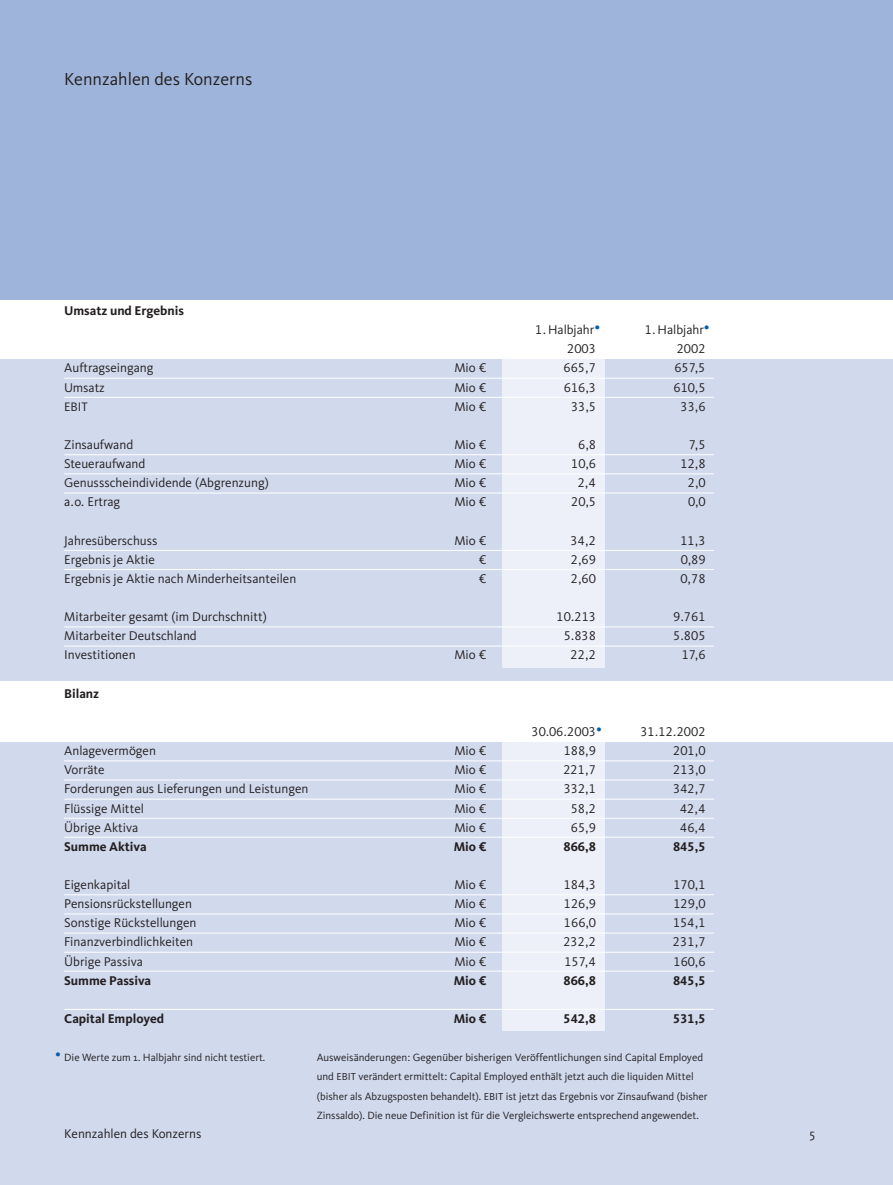
<style>
.page{position:relative;width:893px;height:1185px;background:#fff}
.page>*{position:absolute;margin:0;border:0;box-sizing:border-box;transform-origin:0 0}
.t1{font:18px "GLC Kievit";color:#231f20}
.t2{font:13.2px "GLC Kievit Tab";color:#231f20}
.t3{font:700 13.2px "GLC Kievit Tab";color:#231f20}
.t4{font:13.2px "GLC Kievit";color:#231f20}
.t5{font:12.75px "GLC Kievit Tab";color:#231f20}
.t6{font:10.8px/19.2px "GLC Kievit";color:#231f20}
.s1{font-size:10.5px}
</style>
<div class="page">
<div style="left:0;top:360px;width:892px;height:825px;background:#d1d9ed"></div>
<div style="left:0;top:0;width:892px;height:300px;background:#9fb4da"></div>
<div style="left:502px;top:360px;width:102px;height:308px;background:#edf0f8"></div>
<div style="left:502px;top:742px;width:102px;height:289px;background:#edf0f8"></div>
<div style="left:0;top:681px;width:892px;height:61px;background:#fff"></div>
<hr style="left:64px;top:378px;width:650px;height:1px;background:#fff">
<hr style="left:64px;top:397px;width:650px;height:1px;background:#fff">
<hr style="left:64px;top:454px;width:650px;height:1px;background:#fff">
<hr style="left:64px;top:474px;width:650px;height:1px;background:#fff">
<hr style="left:64px;top:493px;width:650px;height:1px;background:#fff">
<hr style="left:64px;top:550px;width:650px;height:1px;background:#fff">
<hr style="left:64px;top:569px;width:650px;height:1px;background:#fff">
<hr style="left:64px;top:627px;width:650px;height:1px;background:#fff">
<hr style="left:64px;top:646px;width:650px;height:1px;background:#fff">
<hr style="left:64px;top:761px;width:650px;height:1px;background:#fff">
<hr style="left:64px;top:780px;width:650px;height:1px;background:#fff">
<hr style="left:64px;top:799px;width:650px;height:1px;background:#fff">
<hr style="left:64px;top:818px;width:650px;height:1px;background:#fff">
<hr style="left:64px;top:837px;width:650px;height:1px;background:#fff">
<hr style="left:64px;top:895px;width:650px;height:1px;background:#fff">
<hr style="left:64px;top:914px;width:650px;height:1px;background:#fff">
<hr style="left:64px;top:933px;width:650px;height:1px;background:#fff">
<hr style="left:64px;top:952px;width:650px;height:1px;background:#fff">
<hr style="left:64px;top:971px;width:650px;height:1px;background:#fff">
<hr style="left:64px;top:1009px;width:650px;height:1px;background:#fff">
<h1 class="t1" style="left:64px;top:73px;width:190px">Kennzahlen des Konzerns</h1>
<p class="t3" style="left:64px;top:306px;width:121px">Umsatz und Ergebnis</p>
<p class="t2" style="left:535px;top:325px;width:66px">1.Halbjahr<sup>•</sup></p>
<p class="t2" style="left:645px;top:325px;width:66px">1.Halbjahr<sup>•</sup></p>
<p class="t2" style="left:567px;top:344px;width:30px">2003</p>
<p class="t2" style="left:676px;top:344px;width:30px">2002</p>
<p class="t2" style="left:64px;top:363px;width:91px">Auftragseingang</p>
<p class="t2" style="left:454px;top:363px;width:34px">Mio ¤</p>
<p class="t2" style="left:563px;top:363px;width:34px">665,7</p>
<p class="t2" style="left:674px;top:363px;width:33px">657,5</p>
<p class="t2" style="left:64px;top:382px;width:42px">Umsatz</p>
<p class="t2" style="left:454px;top:382px;width:34px">Mio ¤</p>
<p class="t2" style="left:564px;top:382px;width:34px">616,3</p>
<p class="t2" style="left:673px;top:382px;width:34px">610,5</p>
<p class="t5" style="left:64px;top:402px;width:25px">EBIT</p>
<p class="t2" style="left:454px;top:401px;width:34px">Mio ¤</p>
<p class="t2" style="left:571px;top:401px;width:27px">33,5</p>
<p class="t2" style="left:680px;top:401px;width:26px">33,6</p>
<p class="t2" style="left:64px;top:440px;width:70px">Zinsaufwand</p>
<p class="t2" style="left:454px;top:440px;width:34px">Mio ¤</p>
<p class="t2" style="left:578px;top:440px;width:19px">6,8</p>
<p class="t2" style="left:688px;top:440px;width:18px">7,5</p>
<p class="t2" style="left:64px;top:459px;width:83px">Steueraufwand</p>
<p class="t2" style="left:454px;top:459px;width:34px">Mio ¤</p>
<p class="t2" style="left:571px;top:459px;width:26px">10,6</p>
<p class="t2" style="left:680px;top:459px;width:27px">12,8</p>
<p class="t2" style="left:64px;top:478px;width:206px">Genussscheindividende (Abgrenzung)</p>
<p class="t2" style="left:454px;top:478px;width:34px">Mio ¤</p>
<p class="t2" style="left:577px;top:478px;width:20px">2,4</p>
<p class="t2" style="left:687px;top:478px;width:19px">2,0</p>
<p class="t2" style="left:64px;top:497px;width:58px">a.o. Ertrag</p>
<p class="t2" style="left:454px;top:497px;width:34px">Mio ¤</p>
<p class="t2" style="left:571px;top:497px;width:26px">20,5</p>
<p class="t2" style="left:688px;top:497px;width:19px">0,0</p>
<p class="t2" style="left:64px;top:535px;width:95px">Jahresüberschuss</p>
<p class="t2" style="left:454px;top:535px;width:34px">Mio ¤</p>
<p class="t2" style="left:570px;top:535px;width:27px">34,2</p>
<p class="t2" style="left:680px;top:535px;width:27px">11,3</p>
<p class="t2" style="left:64px;top:554px;width:92px">Ergebnis je Aktie</p>
<p class="t2" style="left:478px;top:554px;width:9px">¤</p>
<p class="t2" style="left:571px;top:554px;width:27px">2,69</p>
<p class="t2" style="left:680px;top:554px;width:26px">0,89</p>
<p class="t2" style="left:64px;top:573px;width:233px">Ergebnis je Aktie nach Minderheitsanteilen</p>
<p class="t2" style="left:479px;top:573px;width:9px">¤</p>
<p class="t2" style="left:571px;top:573px;width:27px">2,60</p>
<p class="t2" style="left:680px;top:573px;width:26px">0,78</p>
<p class="t2" style="left:64px;top:612px;width:204px">Mitarbeiter gesamt (im Durchschnitt)</p>
<p class="t2" style="left:556px;top:612px;width:41px">10.213</p>
<p class="t2" style="left:673px;top:612px;width:34px">9.761</p>
<p class="t2" style="left:64px;top:631px;width:134px">Mitarbeiter Deutschland</p>
<p class="t2" style="left:563px;top:631px;width:34px">5.838</p>
<p class="t2" style="left:673px;top:631px;width:34px">5.805</p>
<p class="t2" style="left:64px;top:650px;width:73px">Investitionen</p>
<p class="t2" style="left:454px;top:650px;width:34px">Mio ¤</p>
<p class="t2" style="left:570px;top:650px;width:27px">22,2</p>
<p class="t2" style="left:681px;top:650px;width:25px">17,6</p>
<p class="t3" style="left:64px;top:689px;width:37px">Bilanz</p>
<p class="t2" style="left:531px;top:727px;width:72px">30.06.2003<sup>•</sup></p>
<p class="t2" style="left:640px;top:727px;width:67px">31.12.2002</p>
<p class="t2" style="left:64px;top:746px;width:93px">Anlagevermögen</p>
<p class="t2" style="left:454px;top:746px;width:34px">Mio ¤</p>
<p class="t2" style="left:563px;top:746px;width:34px">188,9</p>
<p class="t2" style="left:673px;top:746px;width:34px">201,0</p>
<p class="t2" style="left:64px;top:765px;width:42px">Vorräte</p>
<p class="t2" style="left:454px;top:765px;width:34px">Mio ¤</p>
<p class="t2" style="left:563px;top:765px;width:34px">221,7</p>
<p class="t2" style="left:673px;top:765px;width:34px">213,0</p>
<p class="t2" style="left:64px;top:784px;width:246px">Forderungen aus Lieferungen und Leistungen</p>
<p class="t2" style="left:454px;top:784px;width:34px">Mio ¤</p>
<p class="t2" style="left:563px;top:784px;width:34px">332,1</p>
<p class="t2" style="left:673px;top:784px;width:34px">342,7</p>
<p class="t2" style="left:64px;top:803px;width:81px">Flüssige Mittel</p>
<p class="t2" style="left:454px;top:803px;width:34px">Mio ¤</p>
<p class="t2" style="left:570px;top:803px;width:27px">58,2</p>
<p class="t2" style="left:680px;top:803px;width:27px">42,4</p>
<p class="t2" style="left:64px;top:822px;width:76px">Übrige Aktiva</p>
<p class="t2" style="left:454px;top:822px;width:34px">Mio ¤</p>
<p class="t2" style="left:571px;top:822px;width:27px">65,9</p>
<p class="t2" style="left:680px;top:822px;width:27px">46,4</p>
<p class="t3" style="left:64px;top:842px;width:84px">Summe Aktiva</p>
<p class="t3" style="left:454px;top:842px;width:34px">Mio ¤</p>
<p class="t3" style="left:563px;top:842px;width:34px">866,8</p>
<p class="t3" style="left:673px;top:842px;width:34px">845,5</p>
<p class="t2" style="left:64px;top:880px;width:68px">Eigenkapital</p>
<p class="t2" style="left:454px;top:880px;width:34px">Mio ¤</p>
<p class="t2" style="left:563px;top:880px;width:34px">184,3</p>
<p class="t2" style="left:673px;top:880px;width:34px">170,1</p>
<p class="t2" style="left:64px;top:899px;width:129px">Pensionsrückstellungen</p>
<p class="t2" style="left:454px;top:899px;width:34px">Mio ¤</p>
<p class="t2" style="left:563px;top:899px;width:34px">126,9</p>
<p class="t2" style="left:673px;top:899px;width:34px">129,0</p>
<p class="t2" style="left:64px;top:918px;width:134px">Sonstige Rückstellungen</p>
<p class="t2" style="left:454px;top:918px;width:34px">Mio ¤</p>
<p class="t2" style="left:564px;top:918px;width:34px">166,0</p>
<p class="t2" style="left:673px;top:918px;width:34px">154,1</p>
<p class="t2" style="left:64px;top:937px;width:130px">Finanzverbindlichkeiten</p>
<p class="t2" style="left:454px;top:937px;width:34px">Mio ¤</p>
<p class="t2" style="left:563px;top:937px;width:34px">232,2</p>
<p class="t2" style="left:673px;top:937px;width:34px">231,7</p>
<p class="t2" style="left:64px;top:956px;width:80px">Übrige Passiva</p>
<p class="t2" style="left:454px;top:956px;width:34px">Mio ¤</p>
<p class="t2" style="left:564px;top:956px;width:33px">157,4</p>
<p class="t2" style="left:673px;top:956px;width:34px">160,6</p>
<p class="t3" style="left:64px;top:976px;width:88px">Summe Passiva</p>
<p class="t3" style="left:454px;top:976px;width:34px">Mio ¤</p>
<p class="t3" style="left:563px;top:976px;width:34px">866,8</p>
<p class="t3" style="left:673px;top:976px;width:34px">845,5</p>
<p class="t3" style="left:64px;top:1014px;width:101px">Capital Employed</p>
<p class="t3" style="left:454px;top:1014px;width:34px">Mio ¤</p>
<p class="t3" style="left:563px;top:1014px;width:34px">542,8</p>
<p class="t3" style="left:673px;top:1014px;width:34px">531,5</p>
<p class="t6" style="left:55px;top:1049px;width:211px"><sup>•</sup> Die Werte zum 1. Halbjahr sind nicht testiert.</p>
<p class="t6" style="left:317px;top:1049px;width:392px">Ausweisänderungen: Gegenüber bisherigen Veröffentlichungen sind Capital Employed und <span class="s1">EBIT</span> verändert ermittelt: Capital Employed enthält jetzt auch die liquiden Mittel (bisher als Abzugsposten behandelt). <span class="s1">EBIT</span> ist jetzt das Ergebnis vor Zinsaufwand (bisher Zinssaldo). Die neue Definition ist für die Vergleichswerte entsprechend angewendet.</p>
<p class="t4" style="left:64px;top:1128px;width:139px">Kennzahlen des Konzerns</p>
<p class="t4" style="left:809px;top:1128px;width:7px">5</p>
</div>
